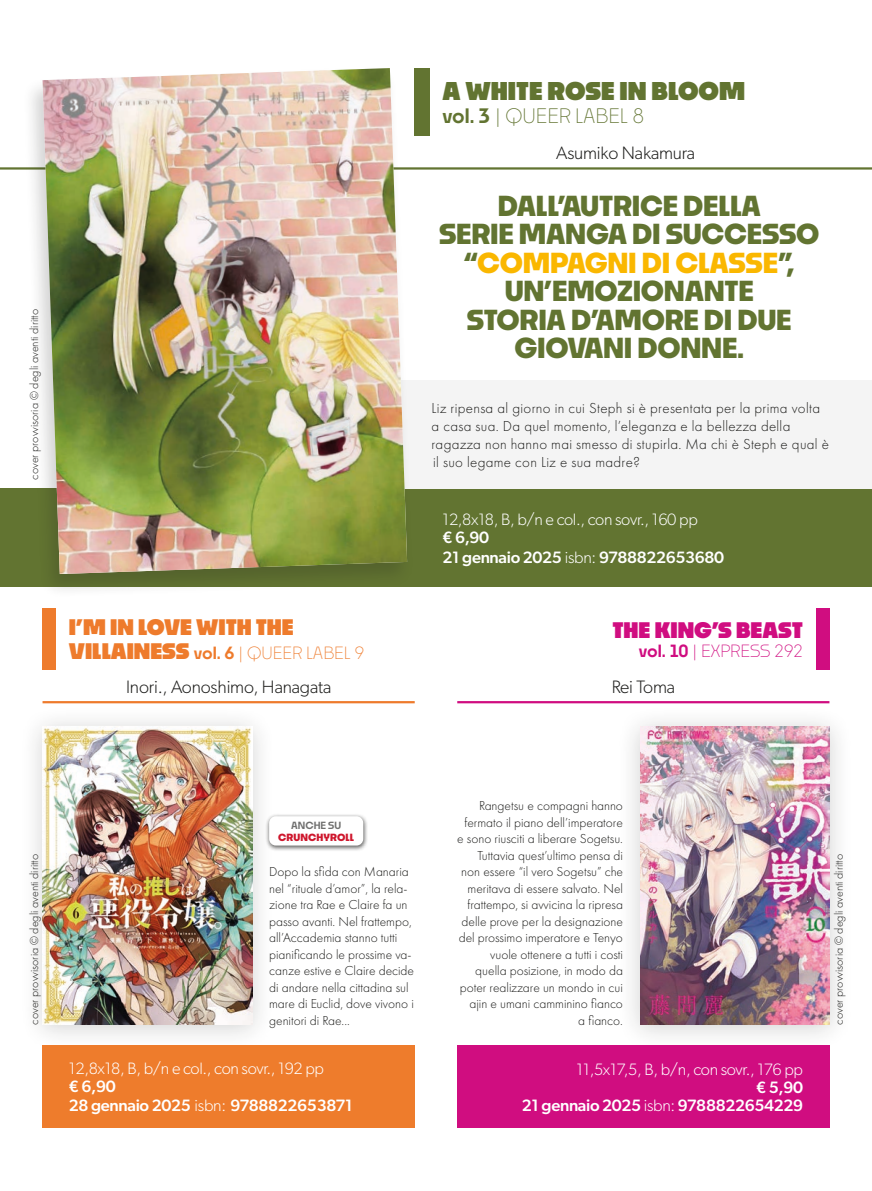
<style>
.page{position:relative;width:872px;height:1191px;background:#fff}
.page>*{position:absolute;margin:0;border:0;box-sizing:border-box;transform-origin:0 0}
.t1{font:700 27px/28.5px "Noka";letter-spacing:-.01em;color:#627431;text-align:center}
.t2{font:900 24px "Noka";color:#627431}
.t3{font:900 21px "Noka";color:#ee7b2c}
.t4{font:900 21px "Noka";color:#d00d80}
.t5{font:300 19.5px "Noka";color:#627431}
.t6{font:300 18px "Gibson";letter-spacing:-.01em;color:#1d1d1b}
.t7{font:300 16.5px/18px "Gibson";letter-spacing:-.02em;color:#fff}
.t8{font:500 16.5px "Gibson";letter-spacing:-.02em;color:#fff}
.t9{font:300 16.5px "Noka";color:#ee7b2c}
.t10{font:300 16.5px "Noka";color:#d00d80}
.t11{font:300 15px/18px "Futura PT";letter-spacing:.02em;color:#1d1d1b}
.t12{font:300 13.5px/16.5px "Futura PT";color:#1d1d1b;text-align:right}
.t13{font:300 12px "Futura PT";color:#1d1d1b}
.t14{font:700 9.75px "Noka";letter-spacing:.01em;color:#ce162c}
.t15{font:600 9.75px "Noka";color:#70706f}
.s1{font-weight:600}
.s2{color:#fab700}
.s3{font-weight:900;font-size:21px}
.s4{font-weight:500}
.s5{font-weight:300}
</style>
<div class="page">
<div style="left:816px;top:608px;width:13px;height:61px;background:#d00d80"></div>
<div style="left:43px;top:608px;width:13px;height:61px;background:#ee7b2c"></div>
<hr style="left:457px;top:701px;width:372px;height:2px;background:#d00d80">
<hr style="left:43px;top:701px;width:372px;height:2px;background:#ee7b2c">
<div style="left:616px;top:705px;width:237px;height:345px;background:#1d1d1b;opacity:.2"></div>
<img style="left:640px;top:727px;width:189px;height:297px">
<div style="left:19px;top:705px;width:257px;height:345px;background:#1d1d1b;opacity:.2"></div>
<img style="left:43px;top:727px;width:209px;height:297px">
<div style="left:265px;top:813px;width:104px;height:38px;background:#1d1d1b;opacity:.75"></div>
<div style="left:269px;top:816px;width:94px;height:29px;background:#fff;border-radius:7px"></div>
<div style="left:43px;top:1045px;width:371px;height:82px;background:#ee7c2c"></div>
<div style="left:457px;top:1045px;width:372px;height:82px;background:#d00d80"></div>
<div style="left:0;top:488px;width:872px;height:99px;background:#627431"></div>
<hr style="left:0;top:167px;width:872px;height:3px;background:#627431">
<div style="left:415px;top:68px;width:15px;height:67px;background:#627431"></div>
<div style="left:338px;top:380px;width:534px;height:108px;background:#f4f4f4"></div>
<div style="left:22px;top:65px;width:392px;height:534px;background:#1d1d1b;opacity:.2"></div>
<img style="left:43px;top:68px;width:364px;height:506px">
<p class="t13" style="left:27px;top:480px;width:172px;rotate:-90deg">cover provvisoria © degli aventi diritto</p>
<p class="t2" style="left:442px;top:76px;width:304px">A WHITE ROSE IN BLOOM</p>
<p class="t5" style="left:442px;top:103px;width:203px"><span class="s1">vol. 3</span> | QUEER LABEL 8</p>
<p class="t6" style="left:556px;top:142px;width:140px">Asumiko Nakamura</p>
<p class="t1" style="left:439px;top:191px;width:382px">DALL’AUTRICE DELLA<br>SERIE MANGA DI SUCCESSO “<span class="s2">COMPAGNI DI CLASSE</span>”,<br>UN’EMOZIONANTE<br>STORIA D’AMORE DI DUE<br>GIOVANI DONNE.</p>
<p class="t11" style="left:431px;top:399px;width:399px">Liz ripensa al giorno in cui Steph si è presentata per la prima volta a casa sua. Da quel momento, l’eleganza e la bellezza della ragazza non hanno mai smesso di stupirla. Ma chi è Steph e qual è il suo legame con Liz e sua madre?</p>
<p class="t3" style="left:69px;top:614px;width:226px">I’M IN LOVE WITH THE</p>
<p class="t9" style="left:69px;top:643px;width:297px"><span class="s3">VILLAINESS</span> <span class="s1">vol. 6</span> | QUEER LABEL 9</p>
<p class="t7" style="left:442px;top:510px;width:257px">12,8x18, B, b/n e col., con sovr., 160 pp <span class="s4">€ 6,90</span></p>
<p class="t8" style="left:442px;top:547px;width:283px">21 gennaio 2025 <span class="s5">isbn:</span> 9788822653680</p>
<p class="t4" style="left:612px;top:616px;width:192px">THE KING’S BEAST</p>
<p class="t10" style="left:639px;top:640px;width:166px"><span class="s1">vol. 10</span> | EXPRESS 292</p>
<p class="t6" style="left:126px;top:675px;width:207px">Inori., Aonoshimo, Hanagata</p>
<p class="t6" style="left:611px;top:675px;width:65px">Rei Toma</p>
<p class="t12" style="left:457px;top:797px;width:167px">Rangetsu e compagni hanno fermato il piano dell’imperatore e sono riusciti a liberare Sogetsu.<br>Tuttavia quest’ultimo pensa di non essere “il vero Sogetsu” che meritava di essere salvato. Nel frattempo, si avvicina la ripresa delle prove per la designazione del prossimo imperatore e Tenyo vuole ottenere a tutti i costi quella posizione, in modo da poter realizzare un mondo in cui ajin e umani camminino fianco<br>a fianco.</p>
<p class="t15" style="left:291px;top:819px;width:51px">ANCHE SU</p>
<p class="t14" style="left:278px;top:831px;width:78px">CRUNCHYROLL</p>
<p class="t13" style="left:27px;top:1024px;width:172px;rotate:-90deg">cover provvisoria © degli aventi diritto</p>
<p class="t13" style="left:832px;top:1024px;width:172px;rotate:-90deg">cover provvisoria © degli aventi diritto</p>
<p class="t12" style="left:269px;top:863px;width:146px;text-align:left">Dopo la sfida con Manaria nel “rituale d’amor”, la rela&shy;zione tra Rae e Claire fa un passo avanti. Nel frattempo, all’Accademia stanno tutti pianificando le prossime va&shy;canze estive e Claire decide di andare nella cittadina sul mare di Euclid, dove vivono i genitori di Rae...</p>
<p class="t7" style="left:69px;top:1059px;width:257px">12,8x18, B, b/n e col., con sovr., 192 pp <span class="s4">€ 6,90</span></p>
<p class="t8" style="left:69px;top:1095px;width:285px">28 gennaio 2025 <span class="s5">isbn:</span> 9788822653871</p>
<p class="t7" style="left:576px;top:1059px;width:228px">11,5x17,5, B, b/n, con sovr., 176 pp</p>
<p class="t8" style="left:756px;top:1077px;width:48px">€ 5,90</p>
<p class="t8" style="left:522px;top:1095px;width:283px">21 gennaio 2025 <span class="s5">isbn:</span> 9788822654229</p>
</div>
